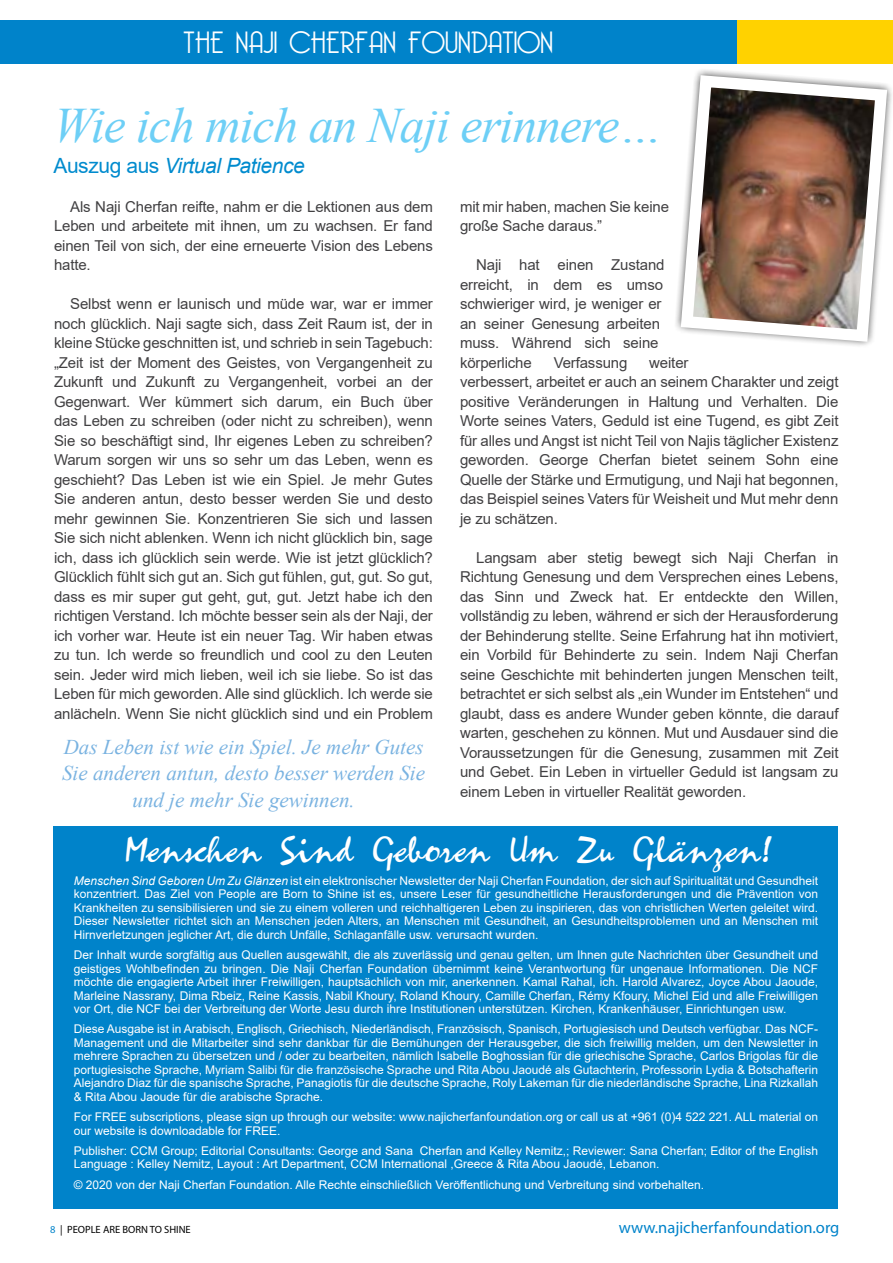
<style>
.page{position:relative;width:893px;height:1263px;background:#fff}
.page>*{position:absolute;margin:0;border:0;box-sizing:border-box;transform-origin:0 0}
.t1{font:italic 49.5px "Times New Roman";letter-spacing:-.02em;color:#6dcff6}
.t2{font:34.65px "Mariah";color:#fff}
.t3{font:300 30px "Bellerose";color:#fff}
.t4{font:italic 21px/26.4px "Times New Roman";color:#7ab3e1;text-align:center}
.t5{font:italic 21px "Arial";letter-spacing:-.02em;color:#008bce}
.t6{font:16.5px "Myriad Pro";color:#0083ca}
.t7{font:15px/19.5px "Arial";letter-spacing:-.01em;color:#414042;text-align:justify}
.t8{font:12px/13.5px "Arial";color:#fff;text-align:justify}
.t9{font:10.5px "Myriad Pro";color:#000}
.s1{font-style:normal}
.s2{font-style:italic}
.s3{color:#0083ca}
</style>
<div class="page">
<div style="left:0;top:21px;width:737px;height:43px;background:#0083ca"></div>
<div style="left:737px;top:21px;width:156px;height:43px;background:#ffd200"></div>
<svg style="left:676px;top:70px;width:216px;height:276px"></svg>
<div style="left:53px;top:827px;width:785px;height:382px;background:#0083ca"></div>
<h3 class="t3" style="left:184px;top:25px;width:371px">THE NAJI CHERFAN FOUNDATION</h3>
<h1 class="t1" style="left:53px;top:91px;width:610px">Wie ich mich an Naji erinnere…</h1>
<h3 class="t5" style="left:53px;top:152px;width:253px"><span class="s1">Auszug aus</span> Virtual Patience</h3>
<p class="t7" style="left:54px;top:196px;width:380px;text-indent:16px">Als Naji Cherfan reifte, nahm er die Lektionen aus dem Leben und arbeitete mit ihnen, um zu wachsen. Er fand einen Teil von sich, der eine erneuerte Vision des Lebens hatte.</p>
<p class="t7" style="left:54px;top:294px;width:380px;text-indent:16px">Selbst wenn er launisch und müde war, war er immer noch glücklich. Naji sagte sich, dass Zeit Raum ist, der in kleine Stücke geschnitten ist, und schrieb in sein Tagebuch: „Zeit ist der Moment des Geistes, von Vergangenheit zu Zukunft und Zukunft zu Vergangenheit, vorbei an der Gegenwart. Wer kümmert sich darum, ein Buch über das Leben zu schreiben (oder nicht zu schreiben), wenn Sie so beschäftigt sind, Ihr eigenes Leben zu schreiben?<br>Warum sorgen wir uns so sehr um das Leben, wenn es geschieht? Das Leben ist wie ein Spiel. Je mehr Gutes Sie anderen antun, desto besser werden Sie und desto mehr gewinnen Sie. Konzentrieren Sie sich und lassen Sie sich nicht ablenken. Wenn ich nicht glücklich bin, sage ich, dass ich glücklich sein werde. Wie ist jetzt glücklich?<br>Glücklich fühlt sich gut an. Sich gut fühlen, gut, gut. So gut, dass es mir super gut geht, gut, gut. Jetzt habe ich den richtigen Verstand. Ich möchte besser sein als der Naji, der ich vorher war. Heute ist ein neuer Tag. Wir haben etwas zu tun. Ich werde so freundlich und cool zu den Leuten sein. Jeder wird mich lieben, weil ich sie liebe. So ist das Leben für mich geworden. Alle sind glücklich. Ich werde sie anlächeln. Wenn Sie nicht glücklich sind und ein Problem</p>
<h3 class="t4" style="left:62px;top:733px;width:364px">Das Leben ist wie ein Spiel. Je mehr Gutes<br>Sie anderen antun, desto besser werden Sie und je mehr Sie gewinnen.</h3>
<p class="t7" style="left:460px;top:196px;width:211px">mit mir haben, machen Sie keine große Sache daraus.”</p>
<p class="t7" style="left:460px;top:255px;width:206px;text-align:left;text-indent:16px">Naji hat einen Zustand erreicht, in dem es umso schwieriger wird, je weniger er an seiner Genesung arbeiten muss. Während sich seine körperliche</p>
<p class="t7" style="left:554px;top:352px;width:75px">Verfassung</p>
<p class="t7" style="left:460px;top:352px;width:380px;text-align:left;text-indent:189px">weiter<br>verbessert, arbeitet er auch an seinem Charakter und zeigt positive Veränderungen in Haltung und Verhalten. Die Worte seines Vaters, Geduld ist eine Tugend, es gibt Zeit für alles und Angst ist nicht Teil von Najis täglicher Existenz geworden. George Cherfan bietet seinem Sohn eine Quelle der Stärke und Ermutigung, und Naji hat begonnen, das Beispiel seines Vaters für Weisheit und Mut mehr denn je zu schätzen.</p>
<p class="t7" style="left:460px;top:547px;width:380px;text-indent:16px">Langsam aber stetig bewegt sich Naji Cherfan in Richtung Genesung und dem Versprechen eines Lebens, das Sinn und Zweck hat. Er entdeckte den Willen, vollständig zu leben, während er sich der Herausforderung der Behinderung stellte. Seine Erfahrung hat ihn motiviert, ein Vorbild für Behinderte zu sein. Indem Naji Cherfan seine Geschichte mit behinderten jungen Menschen teilt, betrachtet er sich selbst als „ein Wunder im Entstehen“ und glaubt, dass es andere Wunder geben könnte, die darauf warten, geschehen zu können. Mut und Ausdauer sind die Voraussetzungen für die Genesung, zusammen mit Zeit und Gebet. Ein Leben in virtueller Geduld ist langsam zu einem Leben in virtueller Realität geworden.</p>
<h2 class="t2" style="left:122px;top:830px;width:649px">Menschen Sind Geboren Um Zu Glänzen!</h2>
<p class="t8" style="left:74px;top:874px;width:746px"><span class="s2">Menschen Sind Geboren Um Zu Glänzen</span> ist ein elektronischer Newsletter der Naji Cherfan Foundation, der sich auf Spiritualität und Gesundheit konzentriert. Das Ziel von People are Born to Shine ist es, unsere Leser für gesundheitliche Herausforderungen und die Prävention von Krankheiten zu sensibilisieren und sie zu einem volleren und reichhaltigeren Leben zu inspirieren, das von christlichen Werten geleitet wird.<br>Dieser Newsletter richtet sich an Menschen jeden Alters, an Menschen mit Gesundheit, an Gesundheitsproblemen und an Menschen mit Hirnverletzungen jeglicher Art, die durch Unfälle, Schlaganfälle usw. verursacht wurden.</p>
<p class="t8" style="left:74px;top:948px;width:746px">Der Inhalt wurde sorgfältig aus Quellen ausgewählt, die als zuverlässig und genau gelten, um Ihnen gute Nachrichten über Gesundheit und geistiges Wohlbefinden zu bringen. Die Naji Cherfan Foundation übernimmt keine Verantwortung für ungenaue Informationen. Die NCF möchte die engagierte Arbeit ihrer Freiwilligen, hauptsächlich von mir, anerkennen. Kamal Rahal, ich. Harold Alvarez, Joyce Abou Jaoude, Marleine Nassrany, Dima Rbeiz, Reine Kassis, Nabil Khoury, Roland Khoury, Camille Cherfan, Rémy Kfoury, Michel Eid und alle Freiwilligen vor Ort, die NCF bei der Verbreitung der Worte Jesu durch ihre Institutionen unterstützen. Kirchen, Krankenhäuser, Einrichtungen usw.</p>
<p class="t8" style="left:74px;top:1022px;width:746px">Diese Ausgabe ist in Arabisch, Englisch, Griechisch, Niederländisch, Französisch, Spanisch, Portugiesisch und Deutsch verfügbar. Das NCF-Management und die Mitarbeiter sind sehr dankbar für die Bemühungen der Herausgeber, die sich freiwillig melden, um den Newsletter in mehrere Sprachen zu übersetzen und / oder zu bearbeiten, nämlich Isabelle Boghossian für die griechische Sprache, Carlos Brigolas für die portugiesische Sprache, Myriam Salibi für die französische Sprache und Rita Abou Jaoudé als Gutachterin, Professorin Lydia &amp; Botschafterin Alejandro Diaz für die spanische Sprache, Panagiotis für die deutsche Sprache, Roly Lakeman für die niederländische Sprache, Lina Rizkallah &amp; Rita Abou Jaoude für die arabische Sprache.</p>
<p class="t8" style="left:74px;top:1110px;width:746px">For FREE subscriptions, please sign up through our website: www.najicherfanfoundation.org or call us at +961 (0)4 522 221. ALL material on our website is downloadable for FREE.</p>
<p class="t8" style="left:74px;top:1144px;width:746px">Publisher: CCM Group; Editorial Consultants: George and Sana Cherfan and Kelley Nemitz,; Reviewer: Sana Cherfan; Editor of the English<br>Language : Kelley Nemitz, Layout : Art Department, CCM International ,Greece &amp; Rita Abou Jaoudé, Lebanon.</p>
<p class="t8" style="left:74px;top:1178px;width:632px">© 2020 von der Naji Cherfan Foundation. Alle Rechte einschließlich Veröffentlichung und Verbreitung sind vorbehalten.</p>
<p class="t9" style="left:50px;top:1223px;width:142px"><span class="s3">8</span> | PEOPLE ARE BORN TO SHINE</p>
<p class="t6" style="left:619px;top:1218px;width:222px">www.najicherfanfoundation.org</p>
</div>
